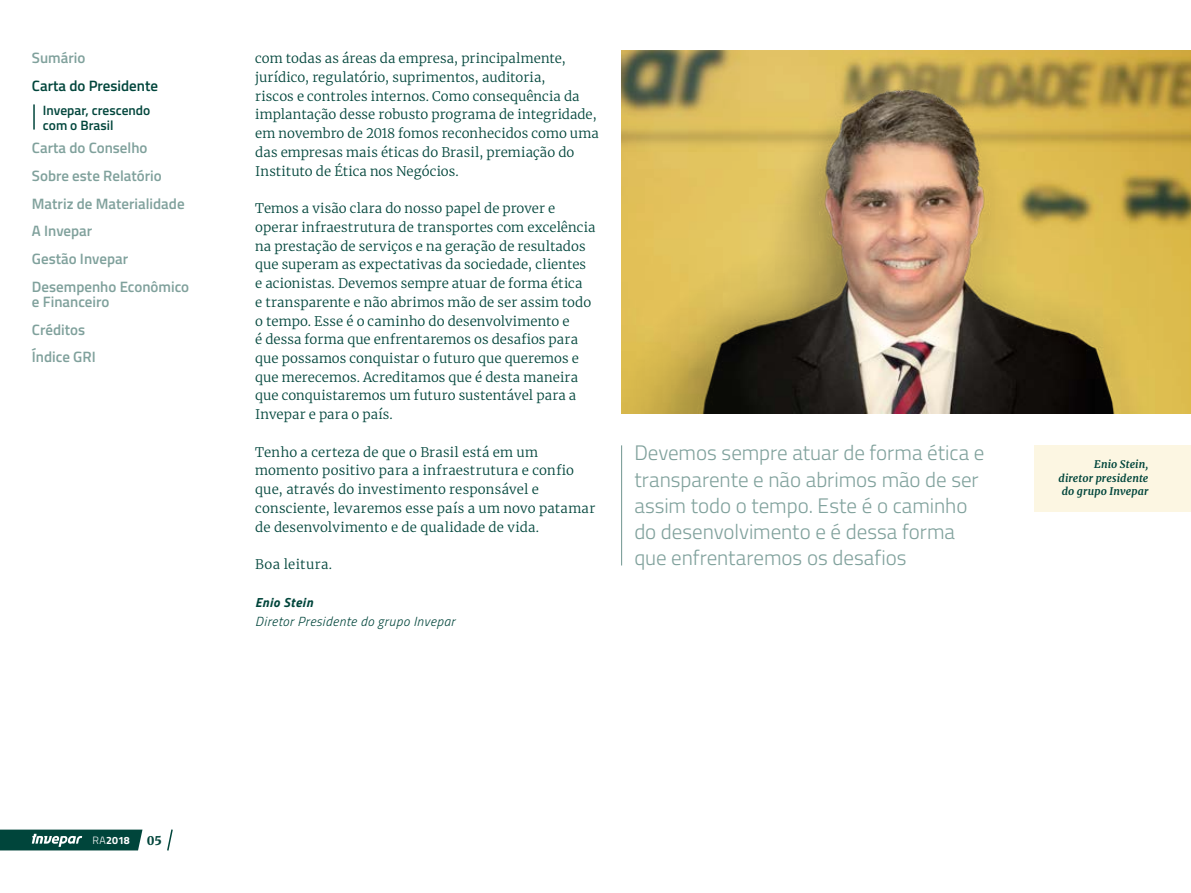
<style>
.page{position:relative;width:1191px;height:893px;background:#fff}
.page>*{position:absolute;margin:0;border:0;box-sizing:border-box;transform-origin:0 0}
.t1{font:300 21px/26.2px "Titillium";letter-spacing:-.005em;color:#80a19c}
.t2{font:600 15px/27.8px "Titillium";color:#80a19c}
.t3{font:600 15px "Titillium";color:#00453b}
.t4{font:600 13.5px/15px "Titillium";color:#00453b}
.t5{font:300 13.2px/18.8px "Merriweather";letter-spacing:.005em;color:#00453b}
.t6{font:italic 300 13.2px "Titillium";letter-spacing:.04em;color:#00453b}
.t7{font:300 13.2px "Merriweather";letter-spacing:.03em;color:#00453b}
.t8{font:italic 700 13.2px "Titillium";letter-spacing:.04em;color:#00453b}
.t9{font:900 12px "Merriweather";color:#00453b}
.t10{font:700 10.65px "Titillium";color:#fff}
.t11{font:italic 700 10.5px/13.5px "Merriweather";letter-spacing:.015em;color:#00453b;text-align:justify}
.s1{font-weight:300}
</style>
<div class="page">
<svg style="left:0;top:830px;width:142px;height:20px;background:#19574e"></svg>
<svg style="left:167px;top:829px;width:6px;height:22px"></svg>
<div style="left:1034px;top:445px;width:157px;height:67px;background:#fcf6e2"></div>
<img style="left:621px;top:50px;width:570px;height:364px">
<hr style="left:621px;top:445px;width:1px;height:120px;background:#80a19c">
<hr style="left:33px;top:104px;width:2px;height:26px;background:#00453b">
<img style="left:621px;top:52px;width:527px;height:362px">
<p class="t2" style="left:32px;top:43px;width:55px">Sumário</p>
<p class="t3" style="left:32px;top:75px;width:128px">Carta do Presidente</p>
<p class="t4" style="left:43px;top:102px;width:109px">Invepar, crescendo com o Brasil</p>
<p class="t2" style="left:32px;top:133px;width:159px">Carta do Conselho<br>Sobre este Relatório<br>Matriz de Materialidade<br>A Invepar<br>Gestão Invepar<br>Desempenho Econômico</p>
<p class="t2" style="left:32px;top:287px;width:79px">e Financeiro<br>Créditos<br>Índice GRI</p>
<p class="t5" style="left:255px;top:48px;width:345px">com todas as áreas da empresa, principalmente, jurídico, regulatório, suprimentos, auditoria,<br>riscos e controles internos. Como consequência da implantação desse robusto programa de integridade, em novembro de 2018 fomos reconhecidos como uma das empresas mais éticas do Brasil, premiação do Instituto de Ética nos Negócios.</p>
<p class="t5" style="left:255px;top:198px;width:342px">Temos a visão clara do nosso papel de prover e operar infraestrutura de transportes com excelência na prestação de serviços e na geração de resultados que superam as expectativas da sociedade, clientes e acionistas. Devemos sempre atuar de forma ética<br>e transparente e não abrimos mão de ser assim todo o tempo. Esse é o caminho do desenvolvimento e<br>é dessa forma que enfrentaremos os desafios para que possamos conquistar o futuro que queremos e que merecemos. Acreditamos que é desta maneira que conquistaremos um futuro sustentável para a Invepar e para o país.</p>
<p class="t5" style="left:255px;top:442px;width:342px">Tenho a certeza de que o Brasil está em um momento positivo para a infraestrutura e confio que, através do investimento responsável e consciente, levaremos esse país a um novo patamar de desenvolvimento e de qualidade de vida.</p>
<p class="t7" style="left:255px;top:555px;width:78px">Boa leitura.</p>
<p class="t8" style="left:255px;top:592px;width:59px">Enio Stein</p>
<p class="t6" style="left:255px;top:611px;width:201px">Diretor Presidente do grupo Invepar</p>
<h1 class="t1" style="left:634px;top:439px;width:351px">Devemos sempre atuar de forma ética e transparente e não abrimos mão de ser assim todo o tempo. Este é o caminho do desenvolvimento e é dessa forma que enfrentaremos os desafios</h1>
<p class="t11" style="left:1058px;top:457px;width:91px;text-indent:36px">Enio Stein, diretor presidente do grupo Invepar</p>
<p class="t10" style="left:92px;top:832px;width:39px"><span class="s1">RA</span>2018</p>
<p class="t9" style="left:147px;top:832px;width:16px">05</p>
</div>
